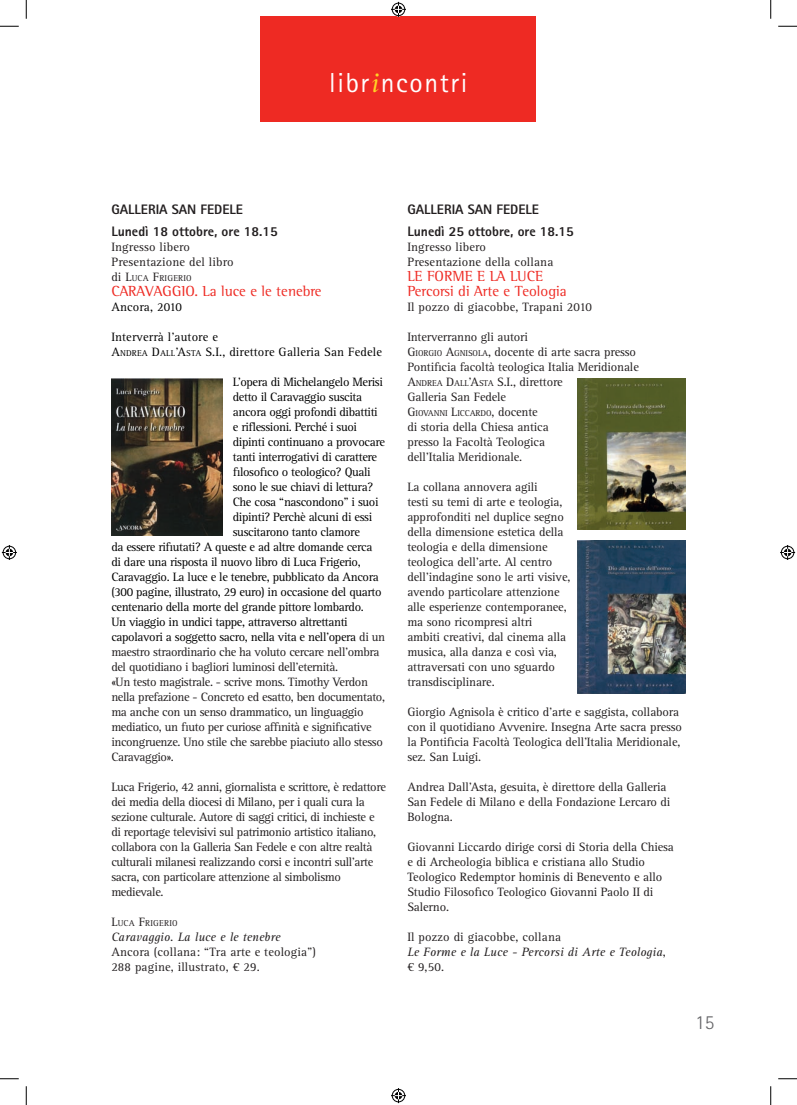
<style>
.page{position:relative;width:797px;height:1105px;background:#fff}
.page>*{position:absolute;margin:0;border:0;box-sizing:border-box;transform-origin:0 0}
.t1{font:27.5px "Agfa Rotis Sans Serif";letter-spacing:.06em;color:#fff}
.t2{font:300 20px "Agfa Rotis Sans Serif";color:#656568}
.t3{font:15px/15px "Agfa Rotis Semi Serif";color:#ee2a23}
.t4{font:800 13.75px/22.1px "Agfa Rotis Sans Serif";color:#231f20;text-align:center}
.t5{font:12.5px/15px "Agfa Rotis Serif";letter-spacing:-.01em;color:#231f20}
.t6{font:12.5px/15px "Agfa Rotis Serif";letter-spacing:-.03em;color:#231f20}
.t7{font:12.5px "Agfa Rotis Serif";letter-spacing:-.03em;color:#000}
.t8{font:12.5px/15px "Agfa Rotis Serif";letter-spacing:.01em;color:#231f20}
.t9{font:italic 12.5px/15px "Agfa Rotis Serif";letter-spacing:.01em;color:#231f20}
.t10{font:12.5px/15px "Agfa Rotis Serif";letter-spacing:.01em;color:#000}
.t11{font:8.75px "Agfa Rotis Serif";letter-spacing:.015em;color:#231f20}
.t12{font:8.75px "Agfa Rotis Serif";letter-spacing:-.015em;color:#231f20}
.s1{font-family:"Agfa Rotis Serif";font-style:italic;color:#ffd325}
.s2{font-size:12.5px}
.s3{font-style:inherit}
.s4{font-size:8.75px}
.s5{color:#231f20}
.s6{font-style:normal}
</style>
<div class="page">
<div style="left:261px;top:16px;width:275px;height:105px;background:#ee2a23"></div>
<img style="left:111px;top:378px;width:111px;height:158px">
<img style="left:577px;top:378px;width:108px;height:151px">
<img style="left:577px;top:540px;width:108px;height:153px">
<svg style="left:0;top:25px;width:19px;height:2px"></svg>
<svg style="left:778px;top:25px;width:19px;height:2px"></svg>
<svg style="left:0;top:1078px;width:19px;height:1px"></svg>
<svg style="left:778px;top:1078px;width:19px;height:1px"></svg>
<svg style="left:25px;top:0;width:2px;height:19px"></svg>
<svg style="left:25px;top:1086px;width:2px;height:19px"></svg>
<svg style="left:770px;top:0;width:1px;height:19px"></svg>
<svg style="left:770px;top:1086px;width:1px;height:19px"></svg>
<svg style="left:391px;top:2px;width:15px;height:15px"></svg>
<svg style="left:391px;top:1088px;width:15px;height:15px"></svg>
<svg style="left:2px;top:545px;width:15px;height:15px"></svg>
<svg style="left:780px;top:545px;width:15px;height:15px"></svg>
<h1 class="t1" style="left:329px;top:66px;width:140px">libr<span class="s1">i</span>ncontri</h1>
<p class="t4" style="left:111px;top:198px;width:168px">San Fedele<br>Lunedì 18 ottobre, ore 18.15</p>
<p class="t8" style="left:111px;top:240px;width:124px">Ingresso libero<br>Presentazione del libro</p>
<p class="t11" style="left:111px;top:273px;width:82px"><span class="s2">di</span> <span class="s2">L</span>UCA <span class="s2">F</span>RIGERIO</p>
<p class="t3" style="left:111px;top:284px;width:212px">Caravaggio. La luce e le tenebre</p>
<p class="t10" style="left:111px;top:300px;width:72px">Ancora, 2010</p>
<p class="t10" style="left:111px;top:330px;width:272px">Interverrà l’autore e<br><span class="s3">A</span><span class="s4">NDREA</span> <span class="s3">D</span><span class="s4">ALL</span><span class="s3">’A</span><span class="s4">STA</span> <span class="s3">S.I.</span>, direttore Galleria San Fedele</p>
<p class="t7" style="left:233px;top:375px;width:151px">L’opera di Michelangelo Merisi</p>
<p class="t7" style="left:233px;top:390px;width:131px">detto il Caravaggio suscita</p>
<p class="t7" style="left:233px;top:405px;width:146px">ancora oggi profondi dibattiti</p>
<p class="t7" style="left:233px;top:420px;width:126px">e riflessioni. Perché i suoi</p>
<p class="t7" style="left:233px;top:435px;width:154px">dipinti continuano a provocare</p>
<p class="t7" style="left:233px;top:450px;width:146px">tanti interrogativi di carattere</p>
<p class="t7" style="left:233px;top:465px;width:139px">filosofico o teologico? Quali</p>
<p class="t7" style="left:233px;top:480px;width:142px">sono le sue chiavi di lettura?</p>
<p class="t7" style="left:233px;top:495px;width:147px">Che cosa “nascondono” i suoi</p>
<p class="t7" style="left:233px;top:510px;width:141px">dipinti? Perchè alcuni di essi</p>
<p class="t7" style="left:233px;top:525px;width:129px">suscitarono tanto clamore</p>
<p class="t7" style="left:111px;top:540px;width:262px">da essere rifiutati? A queste e ad altre domande cerca</p>
<p class="t7" style="left:111px;top:555px;width:251px">di dare una risposta il nuovo libro di Luca Frigerio,</p>
<p class="t7" style="left:111px;top:570px;width:269px">Caravaggio. La luce e le tenebre, pubblicato da Ancora</p>
<p class="t7" style="left:111px;top:585px;width:272px">(300 pagine, illustrato, 29 euro) in occasione del quarto</p>
<p class="t7" style="left:111px;top:600px;width:254px">centenario della morte del grande pittore lombardo.</p>
<p class="t7" style="left:111px;top:615px;width:238px">Un viaggio in undici tappe, attraverso altrettanti</p>
<p class="t7" style="left:111px;top:630px;width:275px">capolavori a soggetto sacro, nella vita e nell’opera <span class="s5">di un</span></p>
<p class="t6" style="left:111px;top:645px;width:270px">maestro straordinario che ha voluto cercare nell’ombra</p>
<p class="t6" style="left:111px;top:660px;width:228px">del quotidiano i bagliori luminosi dell’eternità.</p>
<p class="t6" style="left:111px;top:675px;width:258px">«Un testo magistrale. - scrive mons. Timothy Verdon</p>
<p class="t6" style="left:111px;top:690px;width:275px">nella prefazione - Concreto ed esatto, ben documentato,</p>
<p class="t6" style="left:111px;top:705px;width:254px">ma anche con un senso drammatico, un linguaggio</p>
<p class="t6" style="left:111px;top:720px;width:262px">mediatico, un fiuto per curiose affinità e significative</p>
<p class="t6" style="left:111px;top:735px;width:273px">incongruenze. Uno stile che sarebbe piaciuto allo stesso</p>
<p class="t6" style="left:111px;top:750px;width:64px">Caravaggio».</p>
<p class="t6" style="left:111px;top:780px;width:276px">Luca Frigerio, 42 anni, giornalista e scrittore, è redattore dei media della diocesi di Milano, per i quali cura la sezione culturale. Autore di saggi critici, di inchieste e di reportage televisivi sul patrimonio artistico italiano, collabora con la Galleria San Fedele e con altre realtà culturali milanesi realizzando corsi e incontri sull’arte sacra, con particolare attenzione al simbolismo medievale.</p>
<p class="t11" style="left:111px;top:918px;width:68px"><span class="s2">L</span>UCA <span class="s2">F</span>RIGERIO</p>
<p class="t9" style="left:111px;top:930px;width:171px">Caravaggio. La luce e le tenebre</p>
<p class="t8" style="left:111px;top:945px;width:206px">Ancora (collana: “Tra arte e teologia”)<br>288 pagine, illustrato, € 29.</p>
<p class="t4" style="left:111px;top:198px;width:17px">Galleria</p>
<p class="t4" style="left:407px;top:198px;width:168px">San Fedele<br>Lunedì 25 ottobre, ore 18.15</p>
<p class="t8" style="left:407px;top:240px;width:147px">Ingresso libero<br>Presentazione della collana</p>
<p class="t3" style="left:407px;top:269px;width:161px">Le f orme e la luce<br>Percorsi di Arte e Teologia</p>
<p class="t8" style="left:407px;top:300px;width:186px">Il pozzo di giacobbe, Trapani 2010</p>
<p class="t5" style="left:407px;top:330px;width:233px">Interverranno gli autori<br><span class="s3">G</span><span class="s4">IORGIO</span> <span class="s3">A</span><span class="s4">GNISOLA</span>, docente di arte sacra presso Pontificia facoltà teologica Italia Meridionale <span class="s3">A</span><span class="s4">NDREA</span> <span class="s3">D</span><span class="s4">ALL</span><span class="s3">’A</span><span class="s4">STA</span> S.I., direttore<br>Galleria San Fedele</p>
<p class="t12" style="left:407px;top:408px;width:132px"><span class="s2">G</span>IOVANNI <span class="s2">L</span>ICCARDO<span class="s2">, docente</span></p>
<p class="t5" style="left:407px;top:420px;width:143px">di storia della Chiesa antica presso la Facoltà Teologica dell’Italia Meridionale.</p>
<p class="t5" style="left:407px;top:480px;width:165px">La collana annovera agili<br>testi su temi di arte e teologia, approfonditi nel duplice segno della dimensione estetica della teologia e della dimensione teologica dell’arte. Al centro dell’indagine sono le arti visive, avendo particolare attenzione alle esperienze contemporanee, ma sono ricompresi altri<br>ambiti creativi, dal cinema alla musica, alla danza e così via, attraversati con uno sguardo transdisciplinare.</p>
<p class="t5" style="left:407px;top:705px;width:276px">Giorgio Agnisola è critico d’arte e saggista, collabora con il quotidiano Avvenire. Insegna Arte sacra presso la Pontificia Facoltà Teologica dell’Italia Meridionale, sez. San Luigi.</p>
<p class="t5" style="left:407px;top:780px;width:264px">Andrea Dall’Asta, gesuita, è direttore della Galleria<br>San Fedele di Milano e della Fondazione Lercaro di<br>Bologna.</p>
<p class="t5" style="left:407px;top:840px;width:268px">Giovanni Liccardo dirige corsi di Storia della Chiesa e di Archeologia biblica e cristiana allo Studio Teologico Redemptor hominis di Benevento e allo Studio Filosofico Teologico Giovanni Paolo II di Salerno.</p>
<p class="t9" style="left:407px;top:930px;width:260px"><span class="s6">Il pozzo di giacobbe, collana<br></span>Le Forme e la Luce - Percorsi di Arte e Teologia<span class="s6">, € 9,50.</span></p>
<p class="t4" style="left:407px;top:198px;width:17px">Galleria</p>
<h2 class="t2" style="left:695px;top:1011px;width:21px">15</h2>
</div>
